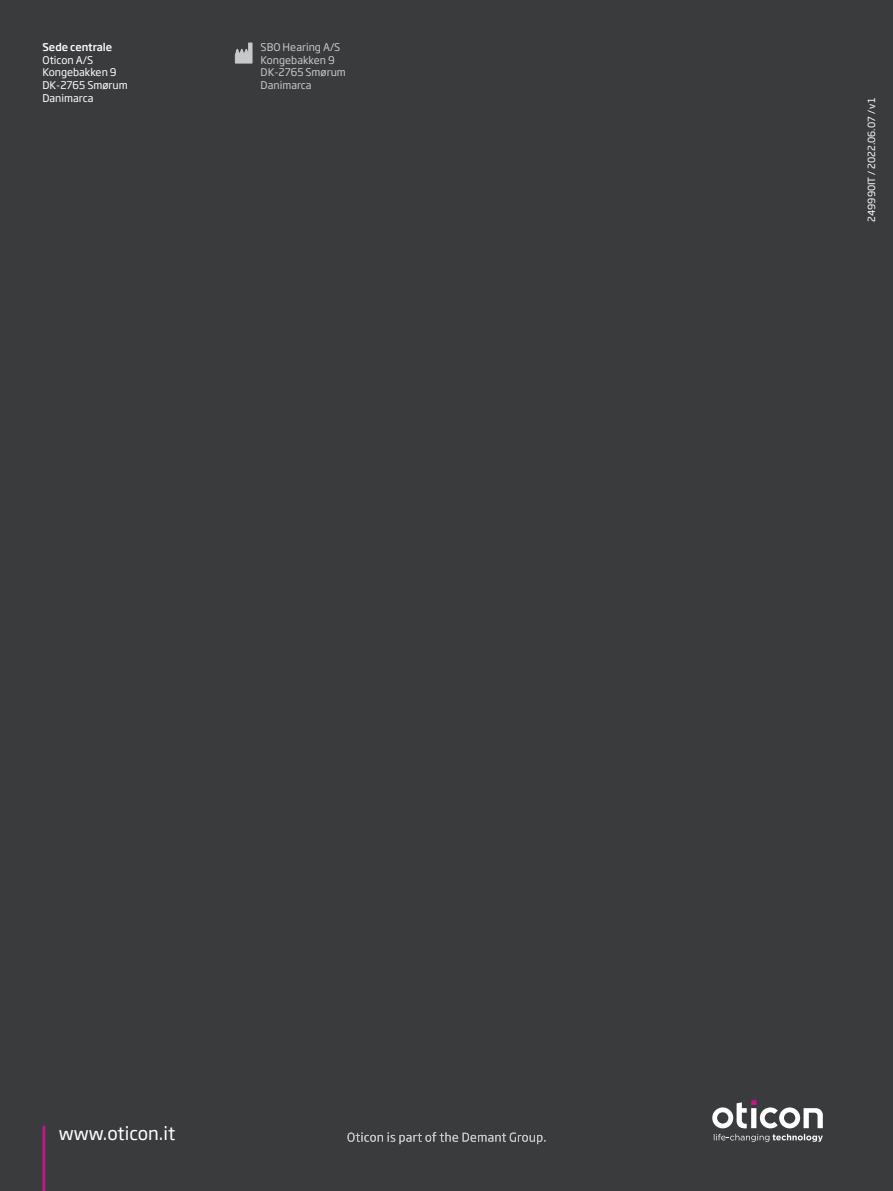
<style>
.page{position:relative;width:893px;height:1191px;background:#3a3b3c}
.page>*{position:absolute;margin:0;border:0;box-sizing:border-box;transform-origin:0 0}
.t1{font:18px "Soho Gothic Pro";color:#fff}
.t2{font:10.5px/12.8px "Soho Gothic Pro";color:#c7c8ca}
.t3{font:10.5px/12.8px "Soho Gothic Pro";color:#fff}
.t4{font:500 10.5px "Soho Gothic Pro";color:#fff}
.t5{font:9.75px "Soho Gothic Pro";color:#fff}
</style>
<div class="page">
<svg style="left:235px;top:43px;width:18px;height:21px"></svg>
<svg style="left:712px;top:1100px;width:111px;height:41px"></svg>
<svg style="left:43px;top:1125px;width:2px;height:15px"></svg>
<hr style="left:43px;top:1140px;width:2px;height:51px;background:#c5168c">
<svg style="left:348px;top:1132px;width:197px;height:12px"></svg>
<p class="t4" style="left:43px;top:39px;width:71px">Sede centrale</p>
<p class="t3" style="left:43px;top:53px;width:87px">Oticon A/S<br>Kongebakken 9<br>DK-2765 Smørum<br>Danimarca</p>
<p class="t2" style="left:261px;top:40px;width:87px">SBO Hearing A/S<br>Kongebakken 9<br>DK-2765 Smørum<br>Danimarca</p>
<h1 class="t1" style="left:59px;top:1119px;width:118px">www.oticon.it</h1>
<p class="t5" style="left:864px;top:222px;width:126px;rotate:-90deg">249990IT / 2022.06.07 / v1</p>
</div>
